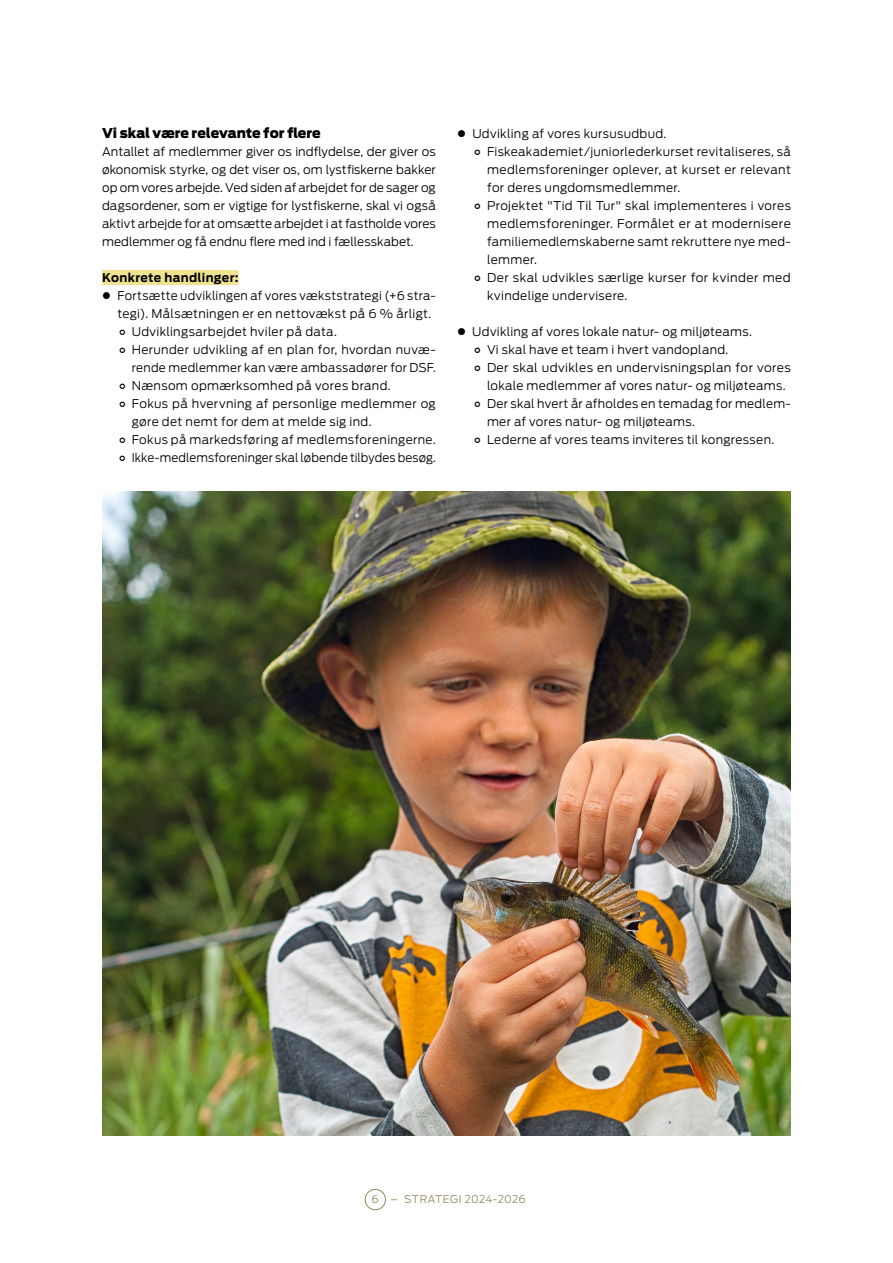
<style>
.page{position:relative;width:893px;height:1263px;background:#fff}
.page>*{position:absolute;margin:0;border:0;box-sizing:border-box;transform-origin:0 0}
.t1{font:900 13.5px "Antenna";color:#000}
.t2{font:300 12px/18px "Antenna";letter-spacing:.025em;color:#000}
.t3{font:300 12px "Antenna";letter-spacing:.005em;color:#000}
.t4{font:700 12px "Antenna";letter-spacing:.03em;color:#000}
.t5{font:300 10.5px "Antenna";letter-spacing:.025em;color:#938662}
</style>
<div class="page">
<div style="left:365px;top:1189px;width:21px;height:21px;border:1px solid #938662;border-radius:50%"></div>
<img style="left:102px;top:492px;width:689px;height:643px">
<div style="left:102px;top:270px;width:137px;height:15px;background:#efe391"></div>
<p class="t1" style="left:102px;top:123px;width:220px">Vi skal være relevante for flere</p>
<p class="t2" style="left:102px;top:142px;width:335px;text-align:justify">Antallet af medlemmer giver os indflydelse, der giver os økonomisk styrke, og det viser os, om lystfiskerne bakker op om vores arbejde. Ved siden af arbejdet for de sager og dagsordener, som er vigtige for lystfiskerne, skal vi også aktivt arbejde for at omsætte arbejdet i at fastholde vores medlemmer og få endnu flere med ind i fællesskabet.</p>
<p class="t4" style="left:102px;top:269px;width:138px">Konkrete handlinger:</p>
<p class="t2" style="left:102px;top:286px;width:335px">● Fortsætte udviklingen af vores vækststrategi (+6 stra-</p>
<p class="t2" style="left:117px;top:304px;width:315px">tegi). Målsætningen er en nettovækst på 6 % årligt.</p>
<p class="t2" style="left:132px;top:322px;width:207px">Udviklingsarbejdet hviler på data.</p>
<p class="t2" style="left:132px;top:340px;width:306px">Herunder udvikling af en plan for, hvordan nuvæ-</p>
<p class="t2" style="left:132px;top:358px;width:306px">rende medlemmer kan være ambassadører for DSF.</p>
<p class="t2" style="left:132px;top:376px;width:261px">Nænsom opmærksomhed på vores brand.</p>
<p class="t2" style="left:132px;top:394px;width:306px">Fokus på hvervning af personlige medlemmer og</p>
<p class="t2" style="left:132px;top:412px;width:241px">gøre det nemt for dem at melde sig ind.</p>
<p class="t2" style="left:132px;top:430px;width:306px">Fokus på markedsføring af medlemsforeningerne.</p>
<p class="t3" style="left:132px;top:450px;width:306px">Ikke-medlemsforeninger skal løbende tilbydes besøg.</p>
<p class="t2" style="left:487px;top:124px;width:305px;text-indent:-30px">● Udvikling af vores kursusudbud.<br>Fiskeakademiet/juniorlederkurset revitaliseres, så medlemsforeninger oplever, at kurset er relevant for deres ungdomsmedlemmer.<br>Projektet "Tid Til Tur" skal implementeres i vores medlemsforeninger. Formålet er at modernisere familiemedlemskaberne samt rekruttere nye med&shy;lemmer.<br>Der skal udvikles særlige kurser for kvinder med kvindelige undervisere.</p>
<p class="t2" style="left:487px;top:322px;width:305px;text-indent:-30px">● Udvikling af vores lokale natur- og miljøteams.<br>Vi skal have et team i hvert vandopland.<br>Der skal udvikles en undervisningsplan for vores lokale medlemmer af vores natur- og miljøteams.<br>Der skal hvert år afholdes en temadag for medlem&shy;mer af vores natur- og miljøteams.<br>Lederne af vores teams inviteres til kongressen.</p>
<p class="t5" style="left:372px;top:1193px;width:156px">6 – STRATEGI 2024-2026</p>
</div>
